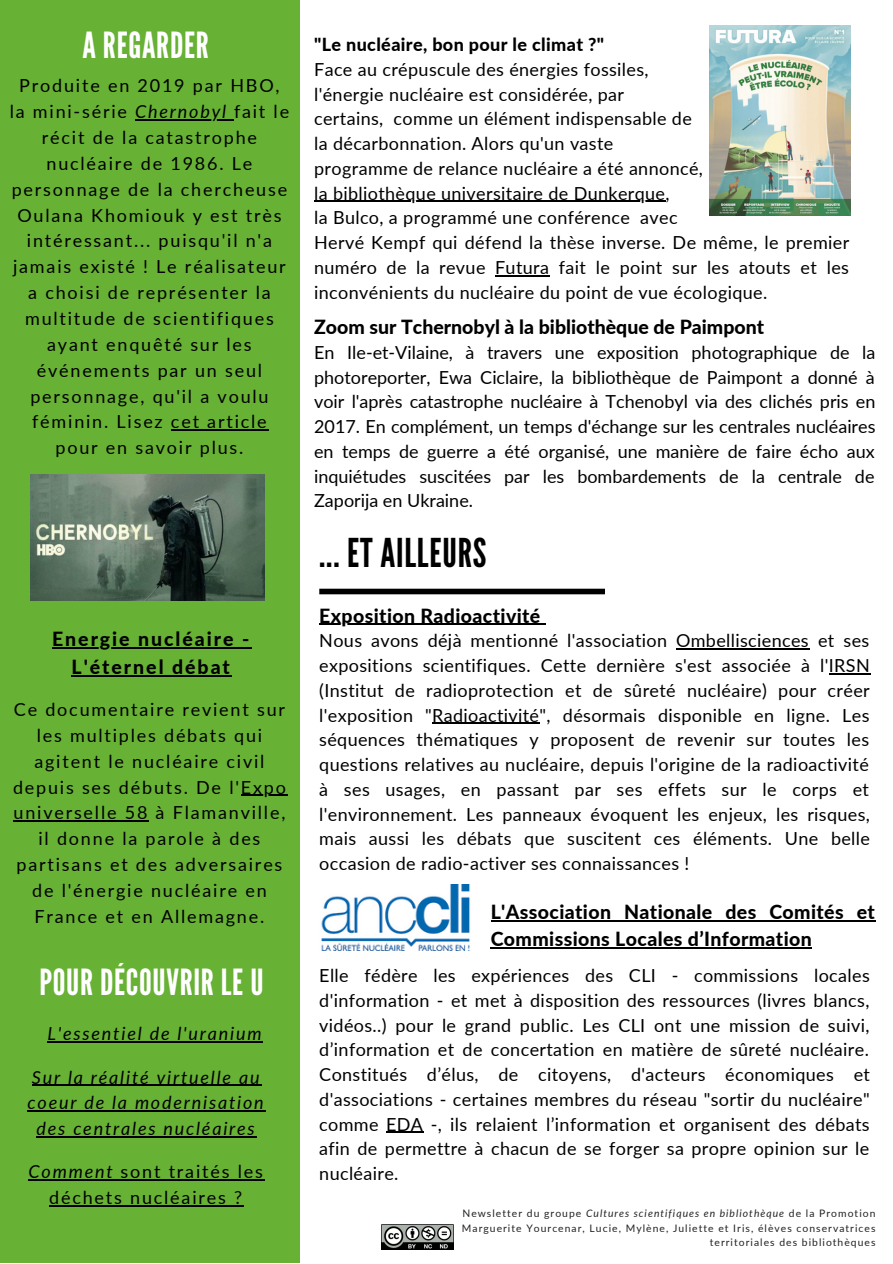
<style>
.page{position:relative;width:893px;height:1264px;background:#fff}
.page>*{position:absolute;margin:0;border:0;box-sizing:border-box;transform-origin:0 0}
.t1{font:39.6px "League Gothic";letter-spacing:.02em;color:#000}
.t2{font:36px "League Gothic";letter-spacing:.02em;color:#fff}
.t3{font:800 19.5px/27px "Lato";letter-spacing:.02em;color:#000}
.t4{font:800 19.5px "Lato";color:#000}
.t5{font:800 19.5px/28px "Lato";letter-spacing:.1em;color:#000;text-align:center}
.t6{font:18px/24.8px "Lato";letter-spacing:.02em;color:#000;text-align:justify}
.t7{font:18px/25.8px "Lato";letter-spacing:.1em;color:#000;text-align:center}
.t8{font:italic 18px/25.8px "Lato";letter-spacing:.1em;color:#000;text-align:center}
.t9{font:800 18px "Lato";letter-spacing:.02em;color:#000}
.t10{font:10.35px/14.7px "Lato";letter-spacing:.1em;color:#222;text-align:right}
.s1{font-style:italic}
</style>
<div class="page">
<div style="left:0;top:0;width:299px;height:1262px;background:#67b134"></div>
<div style="left:319px;top:588px;width:286px;height:6px;background:#000"></div>
<img style="left:381px;top:1224px;width:72px;height:25px">
<img style="left:709px;top:25px;width:141px;height:190px">
<img style="left:321px;top:885px;width:149px;height:65px">
<img style="left:30px;top:474px;width:234px;height:126px">
<hr style="left:319px;top:623px;width:221px;height:2px;background:#000">
<hr style="left:676px;top:648px;width:133px;height:1px;background:#000">
<hr style="left:828px;top:673px;width:42px;height:1px;background:#000">
<hr style="left:432px;top:722px;width:107px;height:1px;background:#000">
<hr style="left:32px;top:1084px;width:229px;height:1px;background:#000">
<hr style="left:28px;top:1110px;width:237px;height:1px;background:#000">
<hr style="left:37px;top:1136px;width:219px;height:1px;background:#000">
<hr style="left:52px;top:647px;width:199px;height:1px;background:#000">
<hr style="left:72px;top:675px;width:160px;height:1px;background:#000">
<hr style="left:314px;top:201px;width:351px;height:1px;background:#000">
<hr style="left:495px;top:275px;width:54px;height:1px;background:#000">
<hr style="left:241px;top:794px;width:47px;height:1px;background:#000">
<hr style="left:14px;top:820px;width:135px;height:1px;background:#000">
<hr style="left:29px;top:1179px;width:92px;height:1px;background:#000">
<hr style="left:121px;top:1179px;width:143px;height:1px;background:#000">
<hr style="left:49px;top:1205px;width:195px;height:1px;background:#000">
<hr style="left:47px;top:1041px;width:216px;height:1px;background:#000">
<hr style="left:386px;top:1131px;width:37px;height:1px;background:#000">
<hr style="left:490px;top:920px;width:385px;height:1px;background:#000">
<hr style="left:490px;top:947px;width:322px;height:1px;background:#000">
<hr style="left:135px;top:119px;width:99px;height:1px;background:#000">
<hr style="left:171px;top:429px;width:97px;height:1px;background:#000">
<h2 class="t2" style="left:82px;top:24px;width:128px">A REGARDER</h2>
<p class="t7" style="left:10px;top:72px;width:281px">Produite en 2019 par HBO, la mini-série <span class="s1">Chernobyl</span> fait le récit de la catastrophe nucléaire de 1986. Le personnage de la chercheuse<br>Oulana Khomiouk y est très intéressant... puisqu'il n'a jamais existé ! Le réalisateur a choisi de représenter la multitude de scientifiques ayant enquêté sur les événements par un seul personnage, qu'il a voulu féminin. Lisez cet article pour en savoir plus.</p>
<p class="t5" style="left:52px;top:624px;width:199px">Energie nucléaire -<br>L'éternel débat</p>
<p class="t7" style="left:13px;top:696px;width:274px">Ce documentaire revient sur les multiples débats qui agitent le nucléaire civil depuis ses débuts. De l'Expo universelle 58 à Flamanville, il donne la parole à des partisans et des adversaires de l'énergie nucléaire en<br>France et en Allemagne.</p>
<h2 class="t2" style="left:39px;top:961px;width:226px">POUR DÉCOUVRIR LE U</h2>
<p class="t8" style="left:47px;top:1020px;width:216px">L'essentiel de l'uranium</p>
<p class="t8" style="left:28px;top:1063px;width:238px">Sur la réalité virtuelle au coeur de la modernisation des centrales nucléaires</p>
<p class="t7" style="left:29px;top:1158px;width:236px"><span class="s1">Comment</span> sont traités les déchets nucléaires ?</p>
<p class="t9" style="left:314px;top:33px;width:291px">"Le nucléaire, bon pour le climat ?"</p>
<p class="t6" style="left:314px;top:57px;width:536px;text-align:left">Face au crépuscule des énergies fossiles,<br>l'énergie nucléaire est considérée, par<br>certains, comme un élément indispensable de<br>la décarbonnation. Alors qu'un vaste<br>programme de relance nucléaire a été annoncé,<br>la bibliothèque universitaire de Dunkerque,<br>la Bulco, a programmé une conférence avec<br>Hervé Kempf qui défend la thèse inverse. De même, le premier numéro de la revue Futura fait le point sur les atouts et les inconvénients du nucléaire du point de vue écologique.</p>
<p class="t4" style="left:314px;top:315px;width:451px">Zoom sur Tchernobyl à la bibliothèque de Paimpont</p>
<p class="t6" style="left:314px;top:339px;width:562px">En Ile-et-Vilaine, à travers une exposition photographique de la photoreporter, Ewa Ciclaire, la bibliothèque de Paimpont a donné à voir l'après catastrophe nucléaire à Tchenobyl via des clichés pris en 2017. En complément, un temps d'échange sur les centrales nucléaires en temps de guerre a été organisé, une manière de faire écho aux inquiétudes suscitées par les bombardements de la centrale de Zaporija en Ukraine.</p>
<h1 class="t1" style="left:319px;top:529px;width:169px">... ET AILLEURS</h1>
<p class="t3" style="left:319px;top:601px;width:223px">Exposition Radioactivité</p>
<p class="t6" style="left:319px;top:628px;width:552px">Nous avons déjà mentionné l'association Ombellisciences et ses expositions scientifiques. Cette dernière s'est associée à l'IRSN (Institut de radioprotection et de sûreté nucléaire) pour créer l'exposition "Radioactivité", désormais disponible en ligne. Les séquences thématiques y proposent de revenir sur toutes les questions relatives au nucléaire, depuis l'origine de la radioactivité à ses usages, en passant par ses effets sur le corps et l'environnement. Les panneaux évoquent les enjeux, les risques, mais aussi les débats que suscitent ces éléments. Une belle occasion de radio-activer ses connaissances !</p>
<p class="t3" style="left:490px;top:897px;width:386px">L'Association Nationale des Comités et<br>Commissions Locales d’Information</p>
<p class="t6" style="left:319px;top:962px;width:552px">Elle fédère les expériences des CLI - commissions locales d'information - et met à disposition des ressources (livres blancs, vidéos..) pour le grand public. Les CLI ont une mission de suivi, d’information et de concertation en matière de sûreté nucléaire.<br>Constitués d’élus, de citoyens, d'acteurs économiques et d'associations - certaines membres du réseau "sortir du nucléaire" comme EDA -, ils relaient l’information et organisent des débats afin de permettre à chacun de se forger sa propre opinion sur le nucléaire.</p>
<p class="t10" style="left:462px;top:1205px;width:415px">Newsletter du groupe <span class="s1">Cultures scientifiques en bibliothèque</span> de la Promotion<br>Marguerite Yourcenar, Lucie, Mylène, Juliette et Iris, élèves conservatrices territoriales des bibliothèques</p>
</div>
